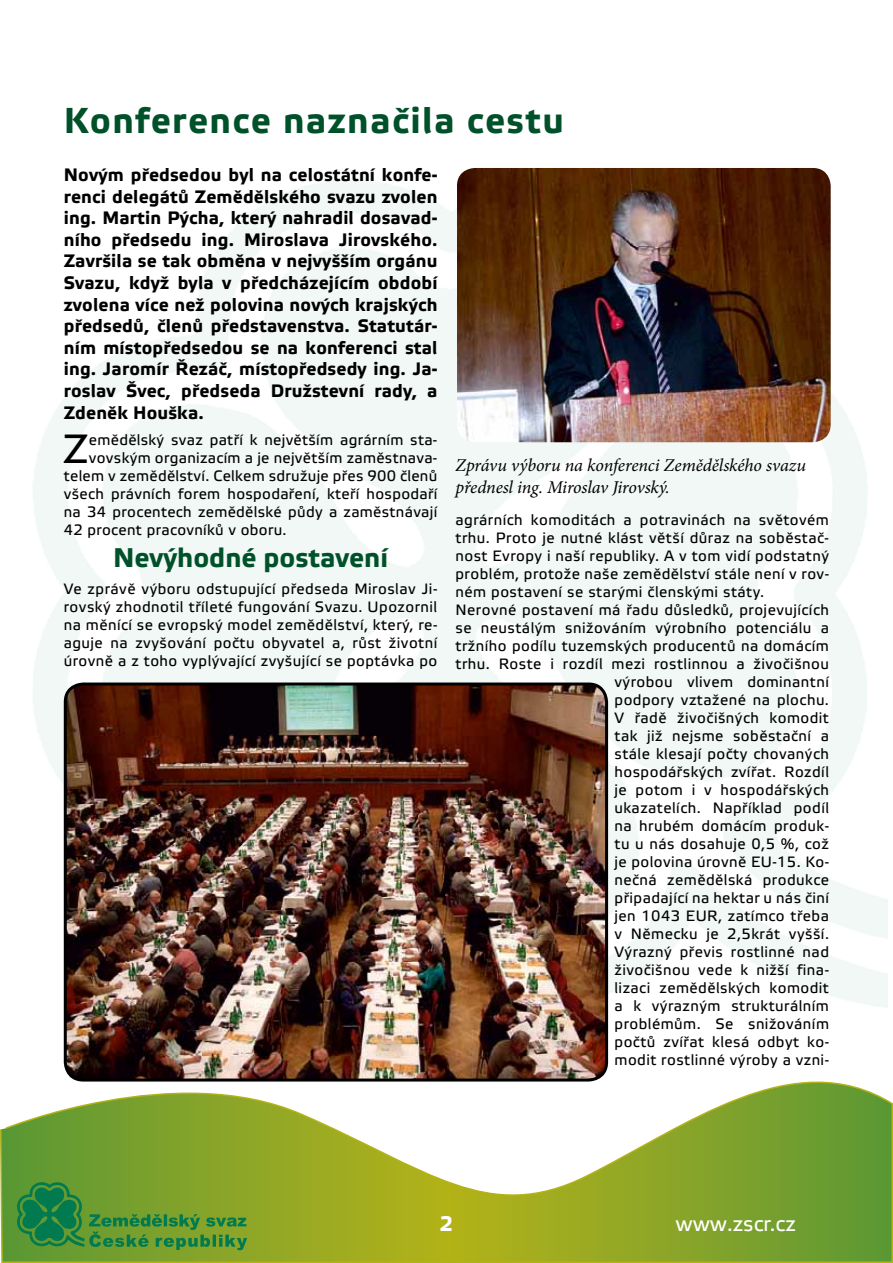
<style>
.page{position:relative;width:893px;height:1263px;background:#fff}
.page>*{position:absolute;margin:0;border:0;box-sizing:border-box;transform-origin:0 0}
.t1{font:40.8px "Etelka Text";color:#000}
.t2{font:700 36px "Etelka Text";letter-spacing:.04em;color:#00512a}
.t3{font:700 27px "Etelka Text";color:#00512a}
.t4{font:21px "Etelka Text";color:#fff}
.t5{font:700 21px "Etelka Text";color:#fff}
.t6{font:700 18px/21.6px "Etelka Text";letter-spacing:.01em;color:#000;text-align:justify}
.t7{font:italic 18px/21.6px "Minion Pro";letter-spacing:-.01em;color:#000}
.t8{font:15px/18px "Etelka Text";letter-spacing:.03em;color:#000;text-align:justify}
</style>
<div class="page">
<svg style="left:0;top:1042px;width:893px;height:221px"></svg>
<svg style="left:17px;top:1182px;width:230px;height:68px;background:#569536"></svg>
<img style="left:65px;top:684px;width:542px;height:396px">
<div style="left:64px;top:682px;width:544px;height:399px;border:3px solid #000;border-radius:18px"></div>
<img style="left:457px;top:168px;width:374px;height:274px">
<h2 class="t2" style="left:64px;top:100px;width:502px">Konference naznačila cestu</h2>
<p class="t6" style="left:64px;top:165px;width:375px">Novým předsedou byl na celostátní konfe&shy;renci delegátů Zemědělského svazu zvolen ing. Martin Pýcha, který nahradil dosavad&shy;ního předsedu ing. Miroslava Jirovského.<br>Završila se tak obměna v nejvyšším orgánu Svazu, když byla v předcházejícím období zvolena více než polovina nových krajských předsedů, členů představenstva. Statutár&shy;ním místopředsedou se na konferenci stal ing. Jaromír Řezáč, místopředsedy ing. Ja&shy;roslav Švec, předseda Družstevní rady, a Zdeněk Houška.</p>
<h1 class="t1" style="left:63px;top:425px;width:27px">Z</h1>
<p class="t8" style="left:89px;top:431px;width:350px">emědělský svaz patří k největším agrárním sta-</p>
<p class="t8" style="left:89px;top:449px;width:350px">vovským organizacím a je největším zaměstnava-</p>
<p class="t8" style="left:64px;top:467px;width:375px">telem v zemědělství. Celkem sdružuje přes 900 členů</p>
<p class="t8" style="left:64px;top:485px;width:375px">všech právních forem hospodaření, kteří hospodaří</p>
<p class="t8" style="left:64px;top:503px;width:375px">na 34 procentech zemědělské půdy a zaměstnávají</p>
<p class="t8" style="left:64px;top:521px;width:224px">42 procent pracovníků v oboru.</p>
<h3 class="t3" style="left:113px;top:542px;width:276px">Nevýhodné postavení</h3>
<p class="t8" style="left:64px;top:580px;width:375px">Ve zprávě výboru odstupující předseda Miroslav Ji&shy;rovský zhodnotil tříleté fungování Svazu. Upozornil na měnící se evropský model zemědělství, který, re&shy;aguje na zvyšování počtu obyvatel a, růst životní úrovně a z toho vyplývající zvyšující se poptávka po</p>
<p class="t7" style="left:455px;top:455px;width:352px">Zprávu výboru na konferenci Zemědělského svazu přednesl ing. Miroslav Jirovský.</p>
<p class="t8" style="left:455px;top:512px;width:375px">agrárních komoditách a potravinách na světovém</p>
<p class="t8" style="left:455px;top:530px;width:375px">trhu. Proto je nutné klást větší důraz na soběstač-</p>
<p class="t8" style="left:455px;top:548px;width:375px">nost Evropy i naší republiky. A v tom vidí podstatný</p>
<p class="t8" style="left:455px;top:566px;width:375px">problém, protože naše zemědělství stále není v rov-</p>
<p class="t8" style="left:455px;top:584px;width:310px">ném postavení se starými členskými státy.</p>
<p class="t8" style="left:455px;top:602px;width:375px">Nerovné postavení má řadu důsledků, projevujících</p>
<p class="t8" style="left:455px;top:620px;width:375px">se neustálým snižováním výrobního potenciálu a</p>
<p class="t8" style="left:455px;top:638px;width:375px">tržního podílu tuzemských producentů na domácím</p>
<p class="t8" style="left:455px;top:656px;width:375px">trhu. Roste i rozdíl mezi rostlinnou a živočišnou</p>
<p class="t8" style="left:614px;top:674px;width:216px">výrobou vlivem dominantní</p>
<p class="t8" style="left:614px;top:692px;width:216px">podpory vztažené na plochu.</p>
<p class="t8" style="left:614px;top:710px;width:216px">V řadě živočišných komodit</p>
<p class="t8" style="left:614px;top:728px;width:216px">tak již nejsme soběstační a</p>
<p class="t8" style="left:614px;top:746px;width:216px">stále klesají počty chovaných</p>
<p class="t8" style="left:614px;top:764px;width:216px">hospodářských zvířat. Rozdíl</p>
<p class="t8" style="left:614px;top:782px;width:216px">je potom i v hospodářských</p>
<p class="t8" style="left:614px;top:800px;width:216px">ukazatelích. Například podíl</p>
<p class="t8" style="left:614px;top:818px;width:216px">na hrubém domácím produk-</p>
<p class="t8" style="left:614px;top:836px;width:216px">tu u nás dosahuje 0,5 %, což</p>
<p class="t8" style="left:614px;top:854px;width:216px">je polovina úrovně EU-15. Ko-</p>
<p class="t8" style="left:614px;top:872px;width:216px">nečná zemědělská produkce</p>
<p class="t8" style="left:614px;top:890px;width:216px">připadající na hektar u nás činí</p>
<p class="t8" style="left:614px;top:908px;width:216px">jen 1043 EUR, zatímco třeba</p>
<p class="t8" style="left:614px;top:926px;width:216px">v Německu je 2,5krát vyšší.</p>
<p class="t8" style="left:614px;top:944px;width:216px">Výrazný převis rostlinné nad</p>
<p class="t8" style="left:614px;top:962px;width:216px">živočišnou vede k nižší fina-</p>
<p class="t8" style="left:614px;top:980px;width:216px">lizaci zemědělských komodit</p>
<p class="t8" style="left:614px;top:998px;width:216px">a k výrazným strukturálním</p>
<p class="t8" style="left:614px;top:1016px;width:216px">problémům. Se snižováním</p>
<p class="t8" style="left:614px;top:1034px;width:216px">počtů zvířat klesá odbyt ko-</p>
<p class="t8" style="left:614px;top:1052px;width:216px">modit rostlinné výroby a vzni-</p>
<h3 class="t5" style="left:440px;top:1212px;width:15px">2</h3>
<h3 class="t4" style="left:675px;top:1212px;width:122px">www.zscr.cz</h3>
</div>
